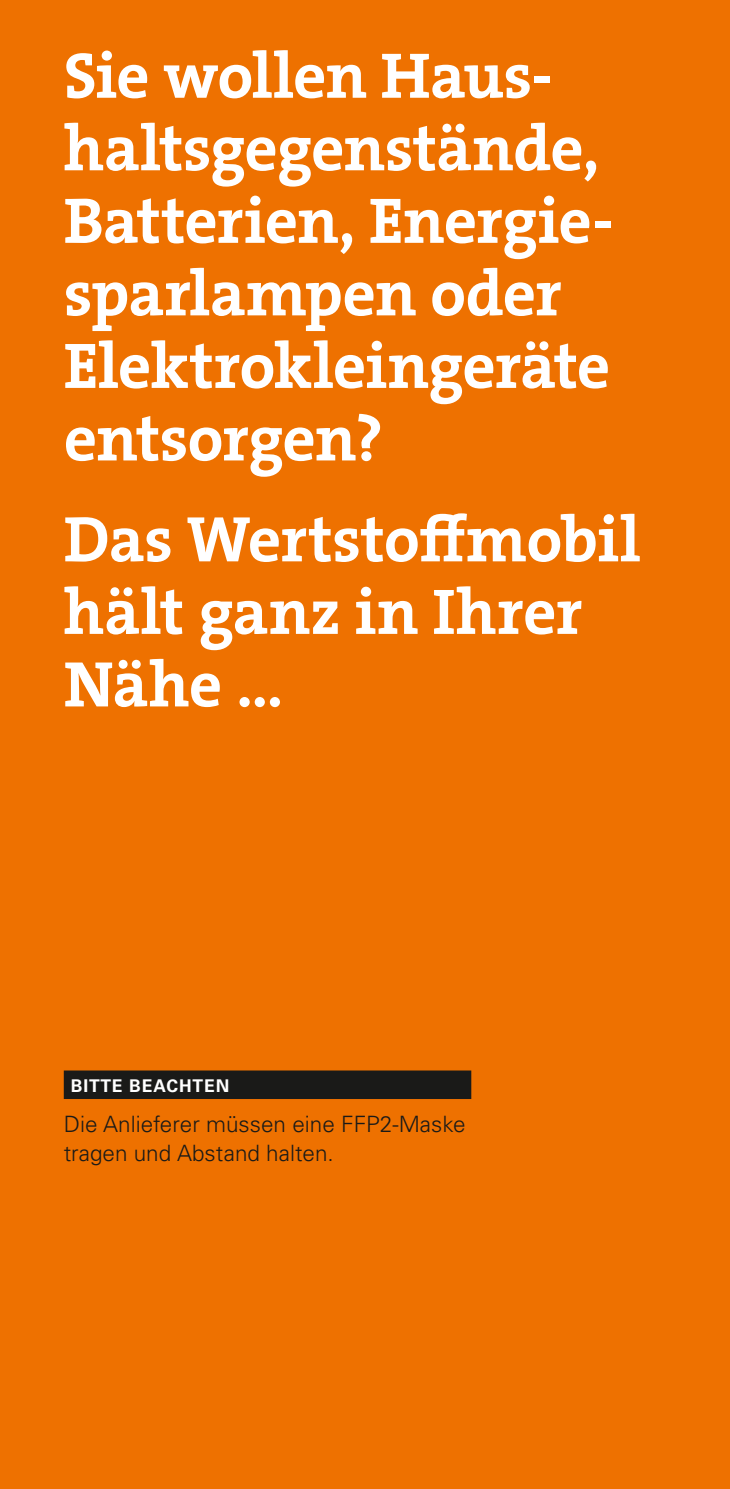
<style>
.page{position:relative;width:730px;height:1489px;background:#fff}
.page>*{position:absolute;margin:0;border:0;box-sizing:border-box;transform-origin:0 0}
.AWM___Innen___Einles{font:65px/72.5px "The Serif HP7 Bld";letter-spacing:-.01em;color:#fff}
.AWM___Infokasten___C{font:300 22.5px/28.2px "Univers LT Std";color:#1a1a18}
.AWM___Innen___Sublin{font:700 17.5px "Univers LT Std";letter-spacing:.05em;color:#fff}
</style>
<div class="page">
<div style="left:0;top:0;width:730px;height:1488px;background:#ee7100"></div>
<div style="left:64px;top:1070px;width:407px;height:28px;background:#1a1a18"></div>
<p class="AWM___Innen___Einles" style="left:64px;top:39px;width:552px">Sie wollen Haus&shy;haltsgegenstände,<br>Batterien, Energie&shy;sparlampen oder<br>Elektrokleingeräte entsorgen?</p>
<p class="AWM___Innen___Einles" style="left:64px;top:503px;width:578px">Das Wertstoffmobil hält ganz in Ihrer<br>Nähe …</p>
<p class="AWM___Innen___Sublin" style="left:71px;top:1075px;width:160px">BITTE BEACHTEN</p>
<p class="AWM___Infokasten___C" style="left:64px;top:1110px;width:403px">Die Anlieferer müssen eine FFP2-Maske tragen und Abstand halten.</p>
</div>
